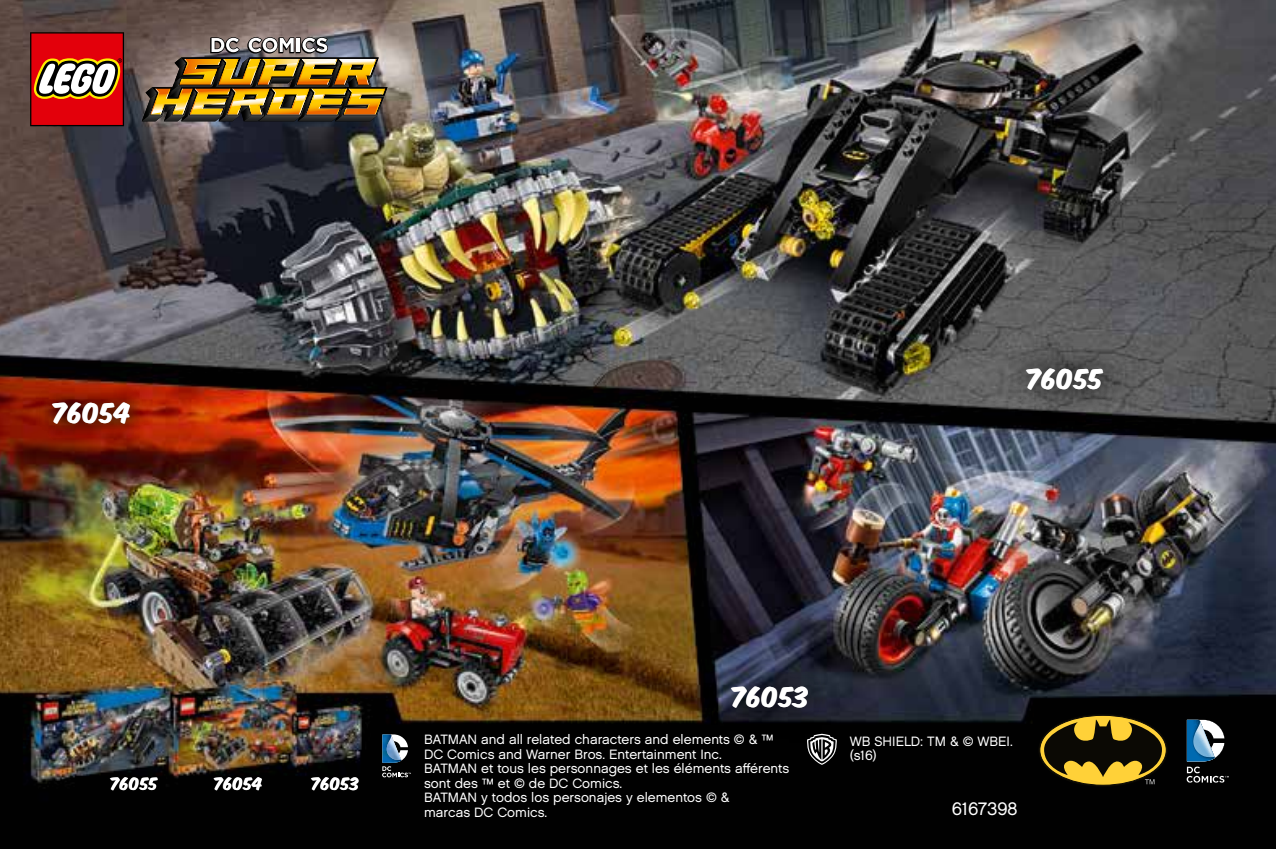
<style>
.page{position:relative;width:1276px;height:849px;background:#fff}
.page>*{position:absolute;margin:0;border:0;box-sizing:border-box;transform-origin:0 0}
.t1{font:23.62px "Komika Axis";letter-spacing:.025em;color:#fff}
.t2{font:18px "LEGO Chalet 60";color:#fff}
.t3{font:14.62px "Komika Axis";letter-spacing:.025em;color:#fff}
.t4{font:13.5px/14.6px "LEGO Chalet 60";color:#fff}
</style>
<div class="page">
<img style="left:0;top:0;width:1276px;height:848px">
<svg style="left:1039px;top:714px;width:127px;height:71px"></svg>
<svg style="left:1186px;top:719px;width:43px;height:63px"></svg>
<img style="left:988px;top:329px;width:154px;height:105px">
<img style="left:693px;top:647px;width:156px;height:105px">
<img style="left:30px;top:379px;width:125px;height:72px">
<svg style="left:110px;top:776px;width:48px;height:14px"></svg>
<svg style="left:213px;top:776px;width:49px;height:14px"></svg>
<svg style="left:311px;top:776px;width:48px;height:14px"></svg>
<svg style="left:30px;top:32px;width:94px;height:94px"></svg>
<img style="left:142px;top:37px;width:245px;height:84px">
<svg style="left:807px;top:733px;width:30px;height:31px"></svg>
<svg style="left:382px;top:734px;width:29px;height:43px"></svg>
<img style="left:382px;top:734px;width:19px;height:28px">
<img style="left:387px;top:735px;width:3px;height:21px">
<img style="left:390px;top:734px;width:11px;height:26px">
<h1 class="t1" style="left:53px;top:401px;width:80px">76054</h1>
<h1 class="t1" style="left:1026px;top:367px;width:78px">76055</h1>
<p class="t3" style="left:111px;top:776px;width:49px">76055</p>
<p class="t3" style="left:214px;top:776px;width:50px">76054</p>
<p class="t3" style="left:311px;top:776px;width:49px">76053</p>
<h1 class="t1" style="left:732px;top:685px;width:79px">76053</h1>
<p class="t4" style="left:424px;top:731px;width:366px">BATMAN and all related characters and elements © &amp; ™ DC Comics and Warner Bros. Entertainment Inc.<br>BATMAN et tous les personnages et les éléments afférents sont des ™ et © de DC Comics.<br>BATMAN y todos los personajes y elementos © &amp;<br>marcas DC Comics.</p>
<p class="t4" style="left:850px;top:734px;width:164px;line-height:13.5px">WB SHIELD: TM &amp; © WBEI. (s16)</p>
<h2 class="t2" style="left:952px;top:797px;width:67px">6167398</h2>
</div>
